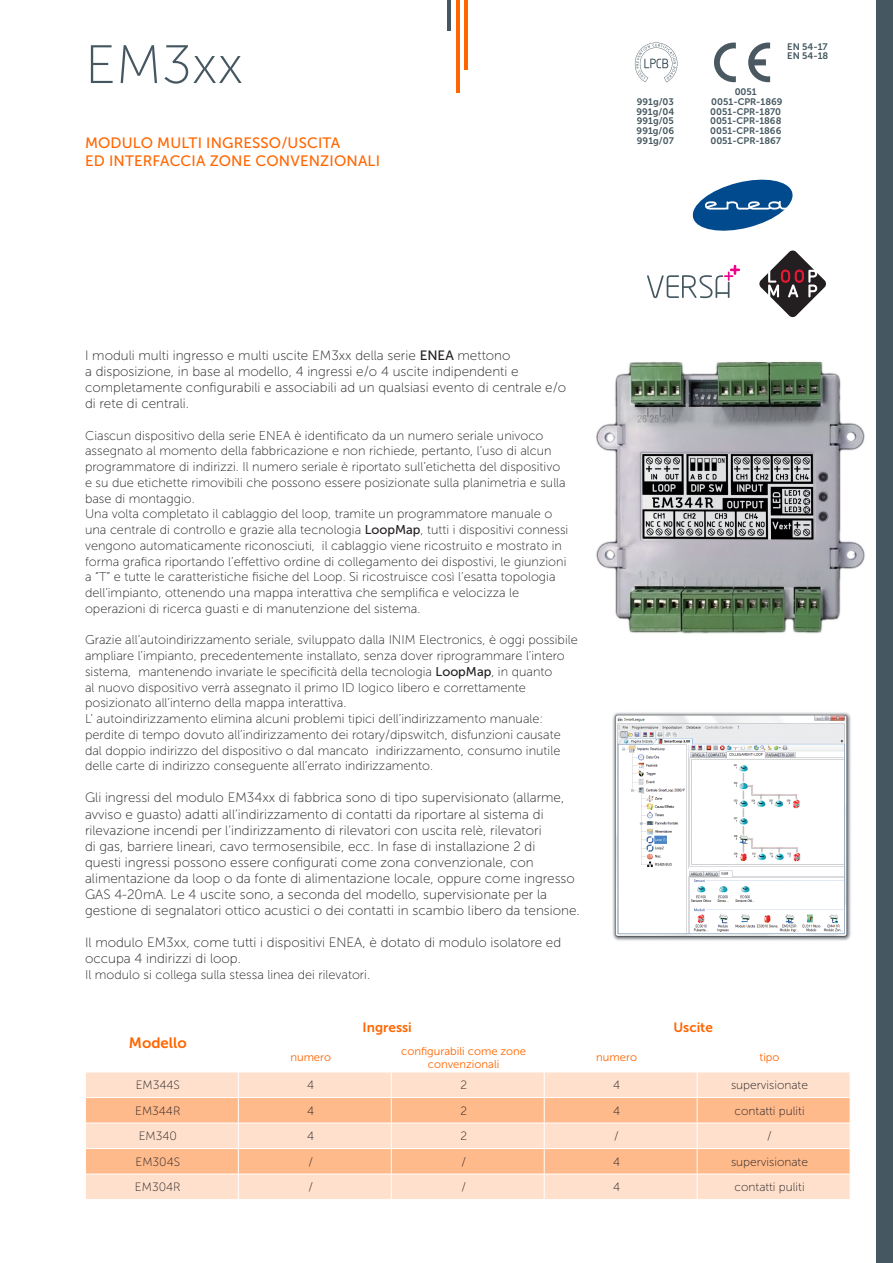
<style>
.page{position:relative;width:893px;height:1263px;background:#fff}
.page>*{position:absolute;margin:0;border:0;box-sizing:border-box;transform-origin:0 0}
.t1{font:54px "Museo Sans 100";color:#455760}
.t2{font:15px "Museo Sans 500";letter-spacing:.01em;color:#f60}
.t3{font:15px "Museo Sans 700";color:#f60}
.t4{font:13.5px/16px "Museo Sans 100";color:#231f20}
.t5{font:13.5px "Museo Sans 700";color:#f60}
.t6{font:12.75px/15.8px "Museo Sans 100";color:#231f20}
.t7{font:12px "Museo Sans 100";color:#231f20}
.t8{font:11.25px/12.8px "Museo Sans 300";color:#f60;text-align:center}
.t9{font:9.45px "Museo Sans 700";color:#455760}
.s1{font-family:"Museo Sans 500"}
</style>
<div class="page">
<img style="left:596px;top:361px;width:269px;height:273px">
<svg style="left:692px;top:179px;width:101px;height:52px"></svg>
<img style="left:612px;top:712px;width:239px;height:229px">
<svg style="left:647px;top:265px;width:93px;height:33px"></svg>
<svg style="left:759px;top:250px;width:67px;height:68px"></svg>
<svg style="left:714px;top:43px;width:22px;height:39px"></svg>
<svg style="left:748px;top:43px;width:22px;height:39px"></svg>
<svg style="left:635px;top:42px;width:42px;height:40px"></svg>
<div style="left:876px;top:0;width:17px;height:1263px;background:#455760"></div>
<hr style="left:465px;top:0;width:3px;height:69px;background:#f60">
<hr style="left:456px;top:0;width:3px;height:93px;background:#f60">
<hr style="left:448px;top:0;width:3px;height:31px;background:#455760">
<div style="left:86px;top:1072px;width:764px;height:127px;background:#ffe0cc"></div>
<svg style="left:86px;top:1098px;width:764px;height:76px;background:#ffc7a2"></svg>
<hr style="left:85px;top:1097px;width:153px;height:1px;background:#fff">
<hr style="left:238px;top:1097px;width:153px;height:1px;background:#fff">
<hr style="left:391px;top:1097px;width:153px;height:1px;background:#fff">
<hr style="left:544px;top:1097px;width:153px;height:1px;background:#fff">
<hr style="left:697px;top:1097px;width:153px;height:1px;background:#fff">
<hr style="left:85px;top:1123px;width:153px;height:1px;background:#fff">
<hr style="left:238px;top:1123px;width:153px;height:1px;background:#fff">
<hr style="left:391px;top:1123px;width:153px;height:1px;background:#fff">
<hr style="left:544px;top:1123px;width:153px;height:1px;background:#fff">
<hr style="left:697px;top:1123px;width:153px;height:1px;background:#fff">
<hr style="left:85px;top:1148px;width:153px;height:1px;background:#fff">
<hr style="left:238px;top:1148px;width:153px;height:1px;background:#fff">
<hr style="left:391px;top:1148px;width:153px;height:1px;background:#fff">
<hr style="left:544px;top:1148px;width:153px;height:1px;background:#fff">
<hr style="left:697px;top:1148px;width:153px;height:1px;background:#fff">
<hr style="left:85px;top:1174px;width:153px;height:1px;background:#fff">
<hr style="left:238px;top:1174px;width:153px;height:1px;background:#fff">
<svg style="left:238px;top:1072px;width:1px;height:127px"></svg>
<hr style="left:391px;top:1174px;width:153px;height:1px;background:#fff">
<svg style="left:391px;top:1072px;width:1px;height:127px"></svg>
<hr style="left:544px;top:1174px;width:153px;height:1px;background:#fff">
<svg style="left:544px;top:1072px;width:1px;height:127px"></svg>
<hr style="left:697px;top:1174px;width:153px;height:1px;background:#fff">
<svg style="left:697px;top:1072px;width:1px;height:127px"></svg>
<p class="t1" style="left:85px;top:36px;width:160px">EM3xx</p>
<p class="t9" style="left:637px;top:96px;width:39px">991g/03</p>
<p class="t9" style="left:637px;top:106px;width:39px">991g/04</p>
<p class="t9" style="left:637px;top:116px;width:39px">991g/05</p>
<p class="t9" style="left:637px;top:126px;width:39px">991g/06</p>
<p class="t2" style="left:85px;top:135px;width:257px">MODULO MULTI INGRESSO/USCITA</p>
<p class="t9" style="left:637px;top:135px;width:38px">991g/07</p>
<p class="t2" style="left:85px;top:153px;width:296px">ED INTERFACCIA ZONE CONVENZIONALI</p>
<p class="t9" style="left:787px;top:41px;width:42px">EN 54-17</p>
<p class="t9" style="left:787px;top:51px;width:43px">EN 54-18</p>
<p class="t9" style="left:735px;top:87px;width:24px">0051</p>
<p class="t9" style="left:711px;top:96px;width:73px">0051-CPR-1869</p>
<p class="t9" style="left:710px;top:106px;width:72px">0051-CPR-1870</p>
<p class="t9" style="left:710px;top:116px;width:73px">0051-CPR-1868</p>
<p class="t9" style="left:710px;top:126px;width:73px">0051-CPR-1866</p>
<p class="t9" style="left:710px;top:135px;width:72px">0051-CPR-1867</p>
<p class="t4" style="left:85px;top:347px;width:483px">I moduli multi ingresso e multi uscite EM3xx della serie <span class="s1">ENEA</span> mettono<br>a disposizione, in base al modello, 4 ingressi e/o 4 uscite indipendenti e completamente configurabili e associabili ad un qualsiasi evento di centrale e/o di rete di centrali.</p>
<p class="t6" style="left:85px;top:427px;width:482px">Ciascun dispositivo della serie ENEA è identificato da un numero seriale univoco assegnato al momento della fabbricazione e non richiede, pertanto, l’uso di alcun programmatore di indirizzi. Il numero seriale è riportato sull’etichetta del dispositivo e su due etichette rimovibili che possono essere posizionate sulla planimetria e sulla base di montaggio.</p>
<p class="t6" style="left:85px;top:506px;width:485px">Una volta completato il cablaggio del loop, tramite un programmatore manuale o una centrale di controllo e grazie alla tecnologia <span class="s1">LoopMap</span>, tutti i dispositivi connessi vengono automaticamente riconosciuti, il cablaggio viene ricostruito e mostrato in forma grafica riportando l’effettivo ordine di collegamento dei dispostivi, le giunzioni a “T” e tutte le caratteristiche fisiche del Loop. Si ricostruisce così l’esatta topologia dell’impianto, ottenendo una mappa interattiva che semplifica e velocizza le operazioni di ricerca guasti e di manutenzione del sistema.</p>
<p class="t6" style="left:85px;top:632px;width:494px">Grazie all’autoindirizzamento seriale, sviluppato dalla INIM Electronics, è oggi possibile ampliare l’impianto, precedentemente installato, senza dover riprogrammare l’intero sistema, mantenendo invariate le specificità della tecnologia <span class="s1">LoopMap</span>, in quanto<br>al nuovo dispositivo verrà assegnato il primo ID logico libero e correttamente posizionato all’interno della mappa interattiva.</p>
<p class="t6" style="left:85px;top:711px;width:477px">L’ autoindirizzamento elimina alcuni problemi tipici dell’indirizzamento manuale: perdite di tempo dovuto all’indirizzamento dei rotary/dipswitch, disfunzioni causate dal doppio indirizzo del dispositivo o dal mancato indirizzamento, consumo inutile delle carte di indirizzo conseguente all’errato indirizzamento.</p>
<p class="t4" style="left:85px;top:790px;width:496px">Gli ingressi del modulo EM34xx di fabbrica sono di tipo supervisionato (allarme, avviso e guasto) adatti all’indirizzamento di contatti da riportare al sistema di rilevazione incendi per l’indirizzamento di rilevatori con uscita relè, rilevatori<br>di gas, barriere lineari, cavo termosensibile, ecc. In fase di installazione 2 di<br>questi ingressi possono essere configurati come zona convenzionale, con alimentazione da loop o da fonte di alimentazione locale, oppure come ingresso GAS 4-20mA. Le 4 uscite sono, a seconda del modello, supervisionate per la gestione di segnalatori ottico acustici o dei contatti in scambio libero da tensione.</p>
<p class="t4" style="left:85px;top:934px;width:478px">Il modulo EM3xx, come tutti i dispositivi ENEA, è dotato di modulo isolatore ed occupa 4 indirizzi di loop.</p>
<p class="t6" style="left:85px;top:966px;width:287px">Il modulo si collega sulla stessa linea dei rilevatori.</p>
<p class="t3" style="left:129px;top:1034px;width:59px">Modello</p>
<p class="t5" style="left:363px;top:1020px;width:51px">Ingressi</p>
<p class="t5" style="left:673px;top:1020px;width:41px">Uscite</p>
<p class="t8" style="left:290px;top:1051px;width:42px">numero</p>
<p class="t8" style="left:401px;top:1045px;width:126px">configurabili come zone convenzionali</p>
<p class="t8" style="left:596px;top:1051px;width:42px">numero</p>
<p class="t8" style="left:759px;top:1051px;width:22px">tipo</p>
<p class="t7" style="left:136px;top:1079px;width:46px">EM344S</p>
<p class="t7" style="left:307px;top:1079px;width:9px">4</p>
<p class="t7" style="left:460px;top:1079px;width:8px">2</p>
<p class="t7" style="left:613px;top:1079px;width:9px">4</p>
<p class="t7" style="left:731px;top:1079px;width:78px">supervisionate</p>
<p class="t7" style="left:135px;top:1104px;width:47px">EM344R</p>
<p class="t7" style="left:307px;top:1104px;width:9px">4</p>
<p class="t7" style="left:460px;top:1104px;width:8px">2</p>
<p class="t7" style="left:613px;top:1104px;width:9px">4</p>
<p class="t7" style="left:734px;top:1104px;width:72px">contatti puliti</p>
<p class="t7" style="left:139px;top:1130px;width:40px">EM340</p>
<p class="t7" style="left:307px;top:1130px;width:9px">4</p>
<p class="t7" style="left:460px;top:1130px;width:8px">2</p>
<p class="t7" style="left:614px;top:1130px;width:6px">/</p>
<p class="t7" style="left:767px;top:1130px;width:6px">/</p>
<p class="t7" style="left:136px;top:1155px;width:46px">EM304S</p>
<p class="t7" style="left:308px;top:1155px;width:6px">/</p>
<p class="t7" style="left:461px;top:1155px;width:6px">/</p>
<p class="t7" style="left:613px;top:1155px;width:9px">4</p>
<p class="t7" style="left:731px;top:1155px;width:78px">supervisionate</p>
<p class="t7" style="left:135px;top:1181px;width:47px">EM304R</p>
<p class="t7" style="left:308px;top:1181px;width:6px">/</p>
<p class="t7" style="left:461px;top:1181px;width:6px">/</p>
<p class="t7" style="left:613px;top:1181px;width:9px">4</p>
<p class="t7" style="left:734px;top:1181px;width:72px">contatti puliti</p>
</div>
